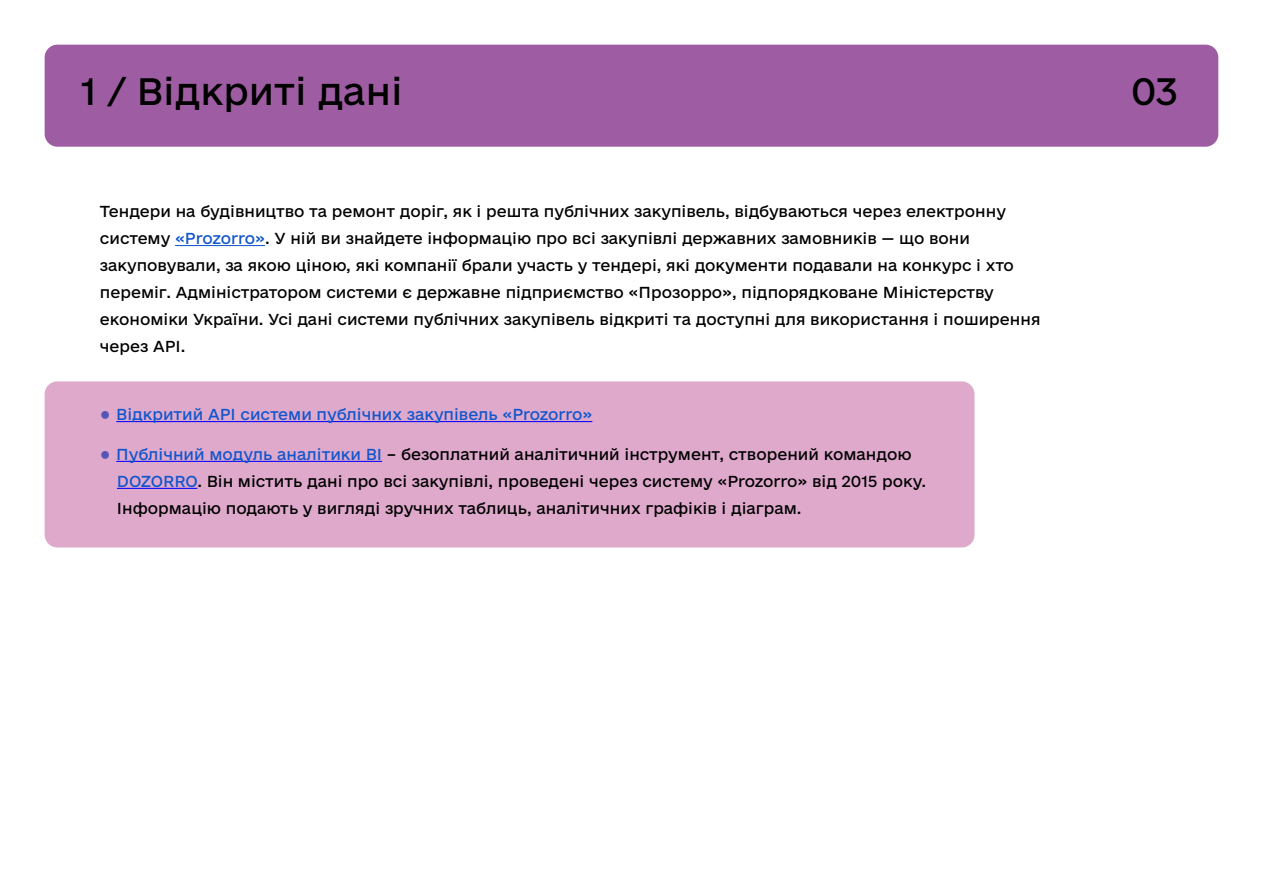
<style>
.page{position:relative;width:1263px;height:893px;background:#fff}
.page>*{position:absolute;margin:0;border:0;box-sizing:border-box;transform-origin:0 0}
.t1{font:36px "e Ukraine Regular";color:#000}
.t2{font:15px/27px "e Ukraine Regular";color:#000}
.t3{font:15px "e Ukraine Regular";color:#15c}
.s1{color:#15c}
.s2{font-family:"Trebuchet MS";font-size:18px;color:#5756b7}
</style>
<div class="page">
<div style="left:45px;top:45px;width:1173px;height:102px;background:#9e5da2;border-radius:13px"></div>
<div style="left:45px;top:381px;width:929px;height:166px;background:#dfa9cc;border-radius:13px"></div>
<hr style="left:175px;top:245px;width:90px;height:1px;background:#15c">
<hr style="left:116px;top:421px;width:476px;height:1px;background:#00f">
<hr style="left:116px;top:461px;width:266px;height:1px;background:#00f">
<hr style="left:117px;top:488px;width:80px;height:1px;background:#00f">
<h1 class="t1" style="left:81px;top:69px;width:323px">1 / Відкриті дані</h1>
<h1 class="t1" style="left:1131px;top:69px;width:48px">03</h1>
<p class="t2" style="left:100px;top:198px;width:942px">Тендери на будівництво та ремонт доріг, як і решта публічних закупівель, відбуваються через електронну систему <span class="s1">«Prozorro»</span>. У ній ви знайдете інформацію про всі закупівлі державних замовників — що вони закуповували, за якою ціною, які компанії брали участь у тендері, які документи подавали на конкурс і хто переміг. Адміністратором системи є державне підприємство «Прозорро», підпорядковане Міністерству економіки України. Усі дані системи публічних закупівель відкриті та доступні для використання і поширення через АРІ.</p>
<p class="t3" style="left:100px;top:405px;width:494px"><span class="s2">●</span> Відкритий АРІ системи публічних закупівель «Prozorro»</p>
<p class="t2" style="left:117px;top:441px;width:811px;text-indent:-17px"><span class="s2">●</span> <span class="s1">Публічний модуль аналітики ВІ</span> – безоплатний аналітичний інструмент, створений командою<br><span class="s1">DOZORRO</span>. Він містить дані про всі закупівлі, проведені через систему «Prozorro» від 2015 року.<br>Інформацію подають у вигляді зручних таблиць, аналітичних графіків і діаграм.</p>
</div>
